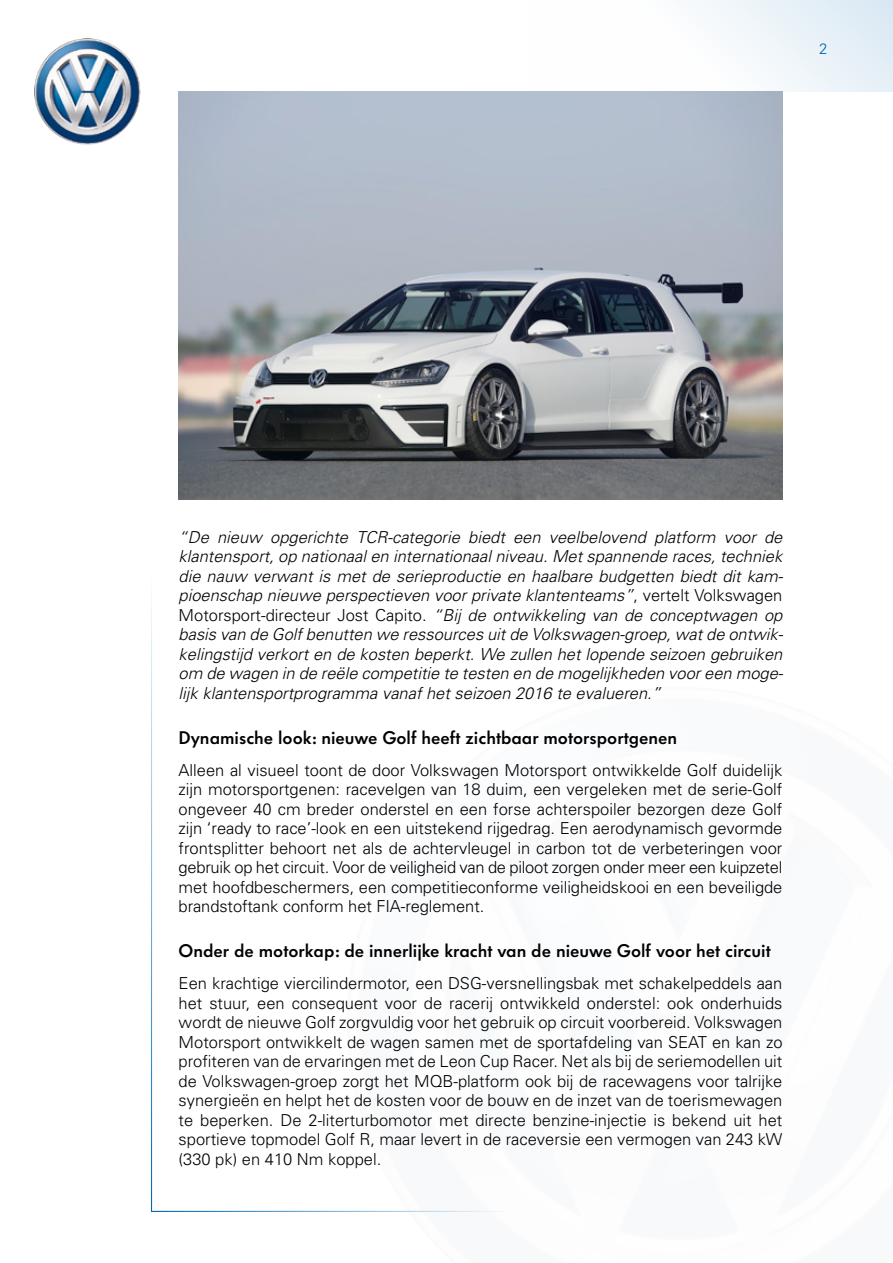
<style>
.page{position:relative;width:893px;height:1263px;background:#fff}
.page>*{position:absolute;margin:0;border:0;box-sizing:border-box;transform-origin:0 0}
.t1{font:18px "Volkswagen Semi";color:#000}
.t2{font:300 16.5px/19.5px "Univers";color:#000;text-align:justify}
.t3{font:italic 300 16.5px/19.5px "Univers";color:#000;text-align:justify}
.t4{font:300 15px "Univers";color:#0067b1}
.s1{font-style:normal}
</style>
<div class="page">
<img style="left:34px;top:38px;width:106px;height:107px;border-radius:53px">
<div style="left:529px;top:0;width:364px;height:91px;background:linear-gradient(to right,#fff,#e4eff6)"></div>
<img style="left:179px;top:92px;width:603px;height:408px">
<p class="t4" style="left:819px;top:40px;width:10px">2</p>
<p class="t3" style="left:179px;top:527px;width:606px">“De nieuw opgerichte TCR-categorie biedt een veelbelovend platform voor de klantensport, op nationaal en internationaal niveau. Met spannende races, techniek die nauw verwant is met de serieproductie en haalbare budgetten biedt dit kam&shy;pioenschap nieuwe perspectieven voor private klantenteams”<span class="s1">, vertelt Volkswagen Motorsport-directeur Jost Capito.</span> “Bij de ontwikkeling van de conceptwagen op basis van de Golf benutten we ressources uit de Volkswagen-groep, wat de ontwik&shy;kelingstijd verkort en de kosten beperkt. We zullen het lopende seizoen gebruiken om de wagen in de reële competitie te testen en de mogelijkheden voor een moge&shy;lijk klantensportprogramma vanaf het seizoen 2016 te evalueren.”</p>
<p class="t1" style="left:179px;top:727px;width:500px">Dynamische look: nieuwe Golf heeft zichtbaar motorsportgenen</p>
<p class="t2" style="left:179px;top:760px;width:605px">Alleen al visueel toont de door Volkswagen Motorsport ontwikkelde Golf duidelijk zijn motorsportgenen: racevelgen van 18 duim, een vergeleken met de serie-Golf ongeveer 40 cm breder onderstel en een forse achterspoiler bezorgen deze Golf zijn ‘ready to race’-look en een uitstekend rijgedrag. Een aerodynamisch gevormde frontsplitter behoort net als de achtervleugel in carbon tot de verbeteringen voor gebruik op het circuit. Voor de veiligheid van de piloot zorgen onder meer een kuipzetel met hoofdbeschermers, een competitieconforme veiligheidskooi en een beveiligde brandstoftank conform het FIA-reglement.</p>
<p class="t1" style="left:179px;top:940px;width:594px">Onder de motorkap: de innerlijke kracht van de nieuwe Golf voor het circuit</p>
<p class="t2" style="left:179px;top:973px;width:605px">Een krachtige viercilindermotor, een DSG-versnellingsbak met schakelpeddels aan het stuur, een consequent voor de racerij ontwikkeld onderstel: ook onderhuids wordt de nieuwe Golf zorgvuldig voor het gebruik op circuit voorbereid. Volkswagen Motorsport ontwikkelt de wagen samen met de sportafdeling van SEAT en kan zo profiteren van de ervaringen met de Leon Cup Racer. Net als bij de seriemodellen uit de Volkswagen-groep zorgt het MQB-platform ook bij de racewagens voor talrijke synergieën en helpt het de kosten voor de bouw en de inzet van de toerismewagen te beperken. De 2-literturbomotor met directe benzine-injectie is bekend uit het sportieve topmodel Golf R, maar levert in de raceversie een vermogen van 243 kW (330 pk) en 410 Nm koppel.</p>
</div>
